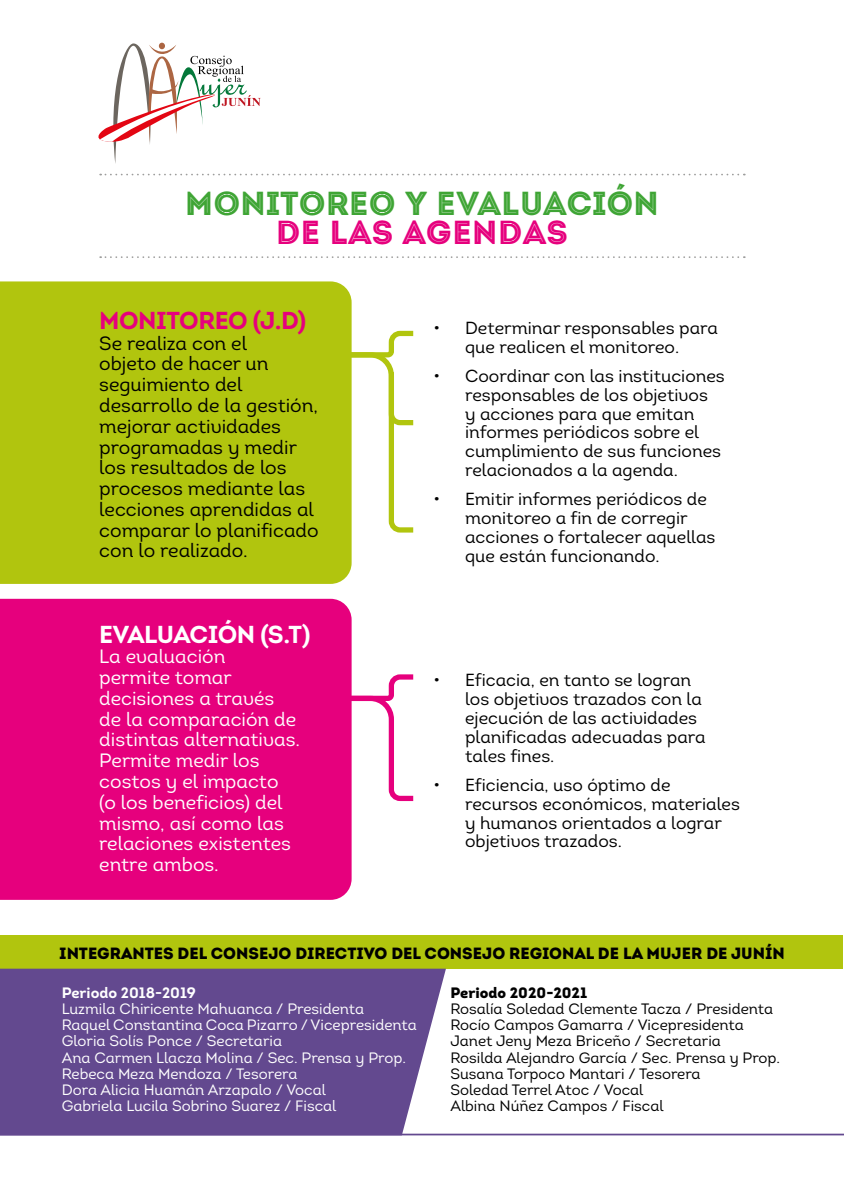
<style>
.page{position:relative;width:844px;height:1191px;background:#fff}
.page>*{position:absolute;margin:0;border:0;box-sizing:border-box;transform-origin:0 0}
.t1{font:33.25px "Intro Inline";color:#3fa535}
.t2{font:33.25px "Intro Inline";color:#e6007d}
.t3{font:24.5px "Intro Bold Alt";letter-spacing:-.03em;color:#fff}
.t4{font:24.5px "Intro Bold Alt";letter-spacing:-.02em;color:#e6007d}
.t5{font:19.25px/20.8px "Intro Book Alt";color:#000}
.t6{font:19.25px/20.8px "Intro Book Alt";color:#fff}
.t7{font:17.5px/18.9px "Intro Book Alt";color:#000}
.t8{font:16.28px "Intro Black Alt";color:#000}
.t9{font:15.05px/16.3px "Intro Book Alt";color:#fff}
.t10{font:15.05px/16.3px "Intro Book Alt";color:#000}
.t11{font:15.05px "Intro Bold Alt";color:#fff}
.t12{font:15.05px "Intro Black Alt";color:#000}
</style>
<div class="page">
<div style="left:1px;top:935px;width:841px;height:34px;background:#b1c50e"></div>
<div style="left:0;top:967px;width:447px;height:169px;background:#63498f"></div>
<svg style="left:351px;top:328px;width:63px;height:22px"></svg>
<svg style="left:351px;top:350px;width:63px;height:185px"></svg>
<svg style="left:386px;top:367px;width:28px;height:61px"></svg>
<div style="left:0;top:281px;width:351px;height:303px;background:#b1c50e"></div>
<svg style="left:351px;top:671px;width:63px;height:132px"></svg>
<div style="left:0;top:599px;width:351px;height:301px;background:#e6007d"></div>
<svg style="left:100px;top:256px;width:644px;height:2px"></svg>
<svg style="left:100px;top:174px;width:644px;height:1px"></svg>
<hr style="left:0;top:1133px;width:843px;height:2px;background:#63498f">
<svg style="left:98px;top:43px;width:162px;height:120px"></svg>
<h1 class="t1" style="left:185px;top:184px;width:476px">MONITOREO Y EVALUACIÓN</h1>
<h1 class="t2" style="left:276px;top:213px;width:294px">DE LAS AGENDAS</h1>
<h2 class="t4" style="left:99px;top:305px;width:208px">MONITOREO (J.D)</h2>
<p class="t5" style="left:99px;top:333px;width:221px">Se realiza con el<br>objeto de hacer un seguimiento del desarrollo de la gestión, mejorar actividades programadas y medir los resultados de los procesos mediante las lecciones aprendidas al comparar lo planificado con lo realizado.</p>
<h2 class="t3" style="left:99px;top:618px;width:212px">EVALUACIÓN (S.T)</h2>
<p class="t6" style="left:99px;top:646px;width:202px">La evaluación permite tomar decisiones a través de la comparación de distintas alternativas.<br>Permite medir los costos y el impacto<br>(o los beneficios) del mismo, así como las relaciones existentes entre ambos.</p>
<p class="t7" style="left:433px;top:318px;width:286px;text-align:center">• Determinar responsables para que realicen el monitoreo.</p>
<p class="t7" style="left:465px;top:366px;width:261px;text-indent:-31px">• Coordinar con las instituciones responsables de los objetivos<br>y acciones para que emitan informes periódicos sobre el cumplimiento de sus funciones relacionados a la agenda.</p>
<p class="t7" style="left:465px;top:489px;width:252px;text-indent:-31px">• Emitir informes periódicos de monitoreo a fin de corregir acciones o fortalecer aquellas que están funcionando.</p>
<p class="t7" style="left:465px;top:671px;width:242px;text-indent:-31px">• Eficacia, en tanto se logran los objetivos trazados con la ejecución de las actividades planificadas adecuadas para tales fines.</p>
<p class="t7" style="left:465px;top:775px;width:276px;text-indent:-31px">• Eficiencia, uso óptimo de recursos económicos, materiales y humanos orientados a lograr objetivos trazados.</p>
<p class="t8" style="left:59px;top:942px;width:726px">INTEGRANTES DEL CONSEJO DIRECTIVO DEL CONSEJO REGIONAL DE LA MUJER DE JUNÍN</p>
<p class="t11" style="left:62px;top:982px;width:136px">Periodo 2018-2019</p>
<p class="t9" style="left:62px;top:1000px;width:356px">Luzmila Chiricente Mahuanca / Presidenta<br>Raquel Constantina Coca Pizarro / Vicepresidenta Gloria Solís Ponce / Secretaria<br>Ana Carmen Llacza Molina / Sec. Prensa y Prop.<br>Rebeca Meza Mendoza / Tesorera<br>Dora Alicia Huamán Arzapalo / Vocal<br>Gabriela Lucila Sobrino Suarez / Fiscal</p>
<p class="t12" style="left:450px;top:982px;width:138px">Periodo 2020-2021</p>
<p class="t10" style="left:450px;top:1000px;width:331px">Rosalía Soledad Clemente Tacza / Presidenta Rocío Campos Gamarra / Vicepresidenta Janet Jeny Meza Briceño / Secretaria<br>Rosilda Alejandro García / Sec. Prensa y Prop.<br>Susana Torpoco Mantari / Tesorera<br>Soledad Terrel Atoc / Vocal<br>Albina Núñez Campos / Fiscal</p>
</div>
